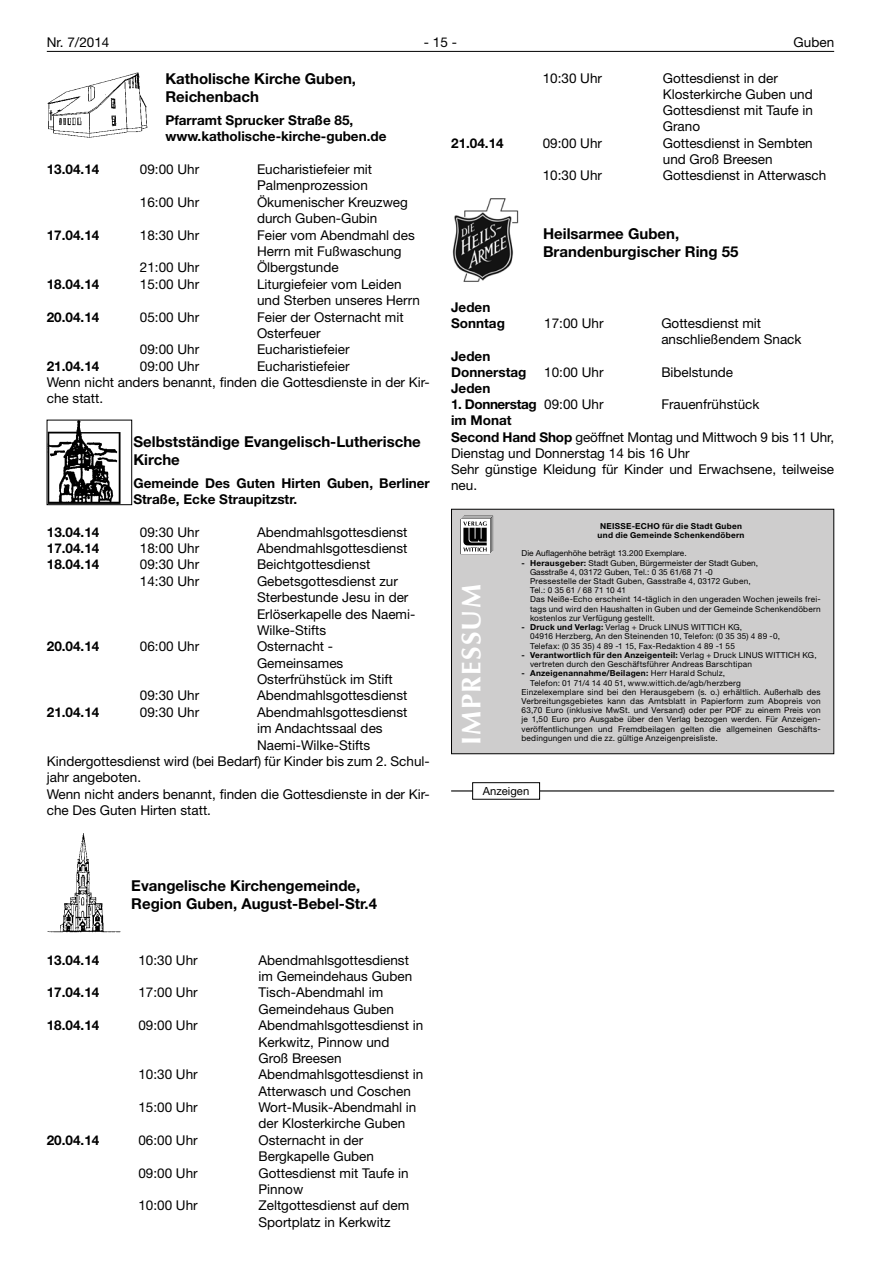
<style>
.page{position:relative;width:881px;height:1263px;background:#fff}
.page>*{position:absolute;margin:0;border:0;box-sizing:border-box;transform-origin:0 0}
.t1{font:700 27px "Optima LT";letter-spacing:.05em;color:#fff}
.t2{font:700 15px/18.1px "Helvetica Neue LT";color:#000}
.t3{font:13.5px/16.4px "Helvetica Neue LT";color:#000}
.t4{font:700 13.5px/16.4px "Helvetica Neue LT";color:#000}
.t5{font:700 13.5px "Helvetica Neue LT";letter-spacing:-.03em;color:#000}
.t6{font:11.25px "Helvetica Neue LT";color:#000}
.t7{font:8.25px/9.3px "Helvetica Neue LT";letter-spacing:.02em;color:#000}
.t8{font:700 8.25px/9.3px "Helvetica Neue LT";letter-spacing:.03em;color:#000;text-align:center}
.t9{font:8.25px "Helvetica Neue LT";color:#000}
.s1{font-weight:400}
.s2{font-weight:700}
</style>
<div class="page">
<hr style="left:47px;top:51px;width:786px;height:1px;background:#000">
<img style="left:49px;top:422px;width:72px;height:81px">
<div style="left:47px;top:420px;width:85px;height:85px;border:1px solid #000"></div>
<img style="left:47px;top:833px;width:74px;height:100px">
<img style="left:452px;top:198px;width:67px;height:84px">
<img style="left:47px;top:72px;width:100px;height:66px">
<hr style="left:451px;top:790px;width:382px;height:1px;background:#000">
<div style="left:472px;top:783px;width:67px;height:16px;background:#fff"></div>
<div style="left:472px;top:782px;width:67px;height:17px;border:1px solid #000"></div>
<div style="left:451px;top:509px;width:382px;height:245px;background:#cecdcd;border:1px solid #000"></div>
<svg style="left:460px;top:516px;width:33px;height:38px"></svg>
<p class="t3" style="left:47px;top:34px;width:64px">Nr. 7/2014</p>
<p class="t3" style="left:424px;top:34px;width:35px">- 15 -</p>
<p class="t3" style="left:793px;top:34px;width:42px">Guben</p>
<p class="t2" style="left:165px;top:69px;width:192px">Katholische Kirche Guben,<br>Reichenbach</p>
<p class="t4" style="left:165px;top:112px;width:222px">Pfarramt Sprucker Straße 85, www.katholische-kirche-guben.de</p>
<p class="t4" style="left:47px;top:161px;width:54px">13.04.14</p>
<p class="t3" style="left:140px;top:161px;width:61px">09:00 Uhr</p>
<p class="t3" style="left:257px;top:161px;width:117px">Eucharistiefeier mit<br>Palmenprozession</p>
<p class="t3" style="left:140px;top:194px;width:61px">16:00 Uhr</p>
<p class="t3" style="left:257px;top:194px;width:152px">Ökumenischer Kreuzweg durch Guben-Gubin</p>
<p class="t4" style="left:47px;top:226px;width:54px">17.04.14</p>
<p class="t3" style="left:140px;top:226px;width:61px">18:30 Uhr</p>
<p class="t3" style="left:257px;top:226px;width:159px">Feier vom Abendmahl des<br>Herrn mit Fußwaschung</p>
<p class="t3" style="left:140px;top:259px;width:61px">21:00 Uhr</p>
<p class="t3" style="left:257px;top:259px;width:83px">Ölbergstunde</p>
<p class="t4" style="left:47px;top:275px;width:54px">18.04.14</p>
<p class="t3" style="left:140px;top:276px;width:61px">15:00 Uhr</p>
<p class="t3" style="left:257px;top:276px;width:164px">Liturgiefeier vom Leiden und Sterben unseres Herrn</p>
<p class="t4" style="left:47px;top:308px;width:54px">20.04.14</p>
<p class="t3" style="left:140px;top:308px;width:61px">05:00 Uhr</p>
<p class="t3" style="left:257px;top:308px;width:148px">Feier der Osternacht mit<br>Osterfeuer</p>
<p class="t3" style="left:140px;top:341px;width:61px">09:00 Uhr</p>
<p class="t3" style="left:257px;top:341px;width:94px">Eucharistiefeier</p>
<p class="t4" style="left:47px;top:357px;width:54px">21.04.14</p>
<p class="t3" style="left:140px;top:357px;width:61px">09:00 Uhr</p>
<p class="t3" style="left:542px;top:70px;width:61px">10:30 Uhr</p>
<p class="t3" style="left:662px;top:70px;width:152px">Gottesdienst in der<br>Klosterkirche Guben und<br>Gottesdienst mit Taufe in<br>Grano</p>
<p class="t4" style="left:451px;top:134px;width:54px">21.04.14</p>
<p class="t3" style="left:542px;top:134px;width:61px">09:00 Uhr</p>
<p class="t3" style="left:662px;top:135px;width:151px">Gottesdienst in Sembten und Groß Breesen</p>
<p class="t3" style="left:542px;top:167px;width:61px">10:30 Uhr</p>
<p class="t3" style="left:662px;top:167px;width:165px">Gottesdienst in Atterwasch</p>
<p class="t2" style="left:543px;top:224px;width:197px">Heilsarmee Guben,<br>Brandenburgischer Ring 55</p>
<p class="t4" style="left:451px;top:299px;width:55px">Jeden<br>Sonntag</p>
<p class="t3" style="left:544px;top:315px;width:61px">17:00 Uhr</p>
<p class="t3" style="left:661px;top:315px;width:142px">Gottesdienst mit anschließendem Snack</p>
<p class="t4" style="left:451px;top:347px;width:77px">Jeden<br>Donnerstag</p>
<p class="t3" style="left:47px;top:357px;width:384px;text-indent:210px">Eucharistiefeier<br>Wenn nicht anders benannt, finden die Gottesdienste in der Kir&shy;che statt.</p>
<p class="t2" style="left:133px;top:432px;width:289px">Selbstständige Evangelisch-Lutherische<br>Kirche</p>
<p class="t4" style="left:133px;top:474px;width:298px">Gemeinde Des Guten Hirten Guben, Berliner<br>Straße, Ecke Straupitzstr.</p>
<p class="t4" style="left:47px;top:523px;width:54px">13.04.14</p>
<p class="t3" style="left:140px;top:523px;width:61px">09:30 Uhr</p>
<p class="t3" style="left:257px;top:523px;width:152px">Abendmahlsgottesdienst</p>
<p class="t4" style="left:47px;top:540px;width:54px">17.04.14</p>
<p class="t3" style="left:140px;top:540px;width:61px">18:00 Uhr</p>
<p class="t3" style="left:257px;top:540px;width:152px">Abendmahlsgottesdienst</p>
<p class="t4" style="left:47px;top:556px;width:54px">18.04.14</p>
<p class="t3" style="left:140px;top:556px;width:61px">09:30 Uhr</p>
<p class="t3" style="left:257px;top:556px;width:115px">Beichtgottesdienst</p>
<p class="t3" style="left:140px;top:573px;width:61px">14:30 Uhr</p>
<p class="t3" style="left:257px;top:573px;width:160px">Gebetsgottesdienst zur<br>Sterbestunde Jesu in der<br>Erlöserkapelle des Naemi-<br>Wilke-Stifts</p>
<p class="t4" style="left:47px;top:638px;width:54px">20.04.14</p>
<p class="t3" style="left:140px;top:638px;width:61px">06:00 Uhr</p>
<p class="t3" style="left:257px;top:638px;width:137px">Osternacht -<br>Gemeinsames<br>Osterfrühstück im Stift</p>
<p class="t3" style="left:140px;top:687px;width:61px">09:30 Uhr</p>
<p class="t3" style="left:257px;top:687px;width:152px">Abendmahlsgottesdienst</p>
<p class="t4" style="left:47px;top:703px;width:54px">21.04.14</p>
<p class="t3" style="left:140px;top:704px;width:61px">09:30 Uhr</p>
<p class="t3" style="left:257px;top:704px;width:152px">Abendmahlsgottesdienst</p>
<p class="t3" style="left:257px;top:720px;width:127px">im Andachtssaal des</p>
<p class="t3" style="left:257px;top:736px;width:115px">Naemi-Wilke-Stifts</p>
<p class="t3" style="left:47px;top:753px;width:384px">Kindergottesdienst wird (bei Bedarf) für Kinder bis zum 2. Schul-</p>
<p class="t3" style="left:47px;top:769px;width:96px">jahr angeboten.</p>
<p class="t3" style="left:47px;top:785px;width:384px">Wenn nicht anders benannt, finden die Gottesdienste in der Kir-</p>
<p class="t3" style="left:47px;top:802px;width:166px">che Des Guten Hirten statt.</p>
<p class="t3" style="left:544px;top:364px;width:61px">10:00 Uhr</p>
<p class="t3" style="left:661px;top:364px;width:73px">Bibelstunde</p>
<p class="t4" style="left:451px;top:380px;width:41px">Jeden</p>
<p class="t5" style="left:451px;top:396px;width:154px">1. Donnerstag <span class="s1">09:00 Uhr</span></p>
<p class="t3" style="left:661px;top:396px;width:100px">Frauenfrühstück</p>
<p class="t3" style="left:451px;top:412px;width:384px"><span class="s2">im Monat<br>Second Hand Shop</span> geöffnet Montag und Mittwoch 9 bis 11 Uhr, Dienstag und Donnerstag 14 bis 16 Uhr<br>Sehr günstige Kleidung für Kinder und Erwachsene, teilweise neu.</p>
<p class="t8" style="left:597px;top:521px;width:148px">NEISSE-ECHO für die Stadt Guben und die Gemeinde Schenkendöbern</p>
<p class="t9" style="left:521px;top:548px;width:167px">Die Auflagenhöhe beträgt 13.200 Exemplare.</p>
<p class="t7" style="left:530px;top:558px;width:292px;text-indent:-9px"><span class="s2">- Herausgeber:</span> Stadt Guben, Bürgermeister der Stadt Guben,<br>Gasstraße 4, 03172 Guben, Tel.: 0 35 61/68 71 -0<br>Pressestelle der Stadt Guben, Gasstraße 4, 03172 Guben,<br>Tel.: 0 35 61 / 68 71 10 41<br>Das Neiße-Echo erscheint 14-täglich in den ungeraden Wochen jeweils frei&shy;tags und wird den Haushalten in Guben und der Gemeinde Schenkendöbern kostenlos zur Verfügung gestellt.</p>
<p class="t7" style="left:530px;top:622px;width:251px;text-indent:-9px"><span class="s2">- Druck und Verlag:</span> Verlag + Druck LINUS WITTICH KG,<br>04916 Herzberg, An den Steinenden 10, Telefon: (0 35 35) 4 89 -0,<br>Telefax: (0 35 35) 4 89 -1 15, Fax-Redaktion 4 89 -1 55</p>
<p class="t7" style="left:530px;top:650px;width:288px;text-indent:-9px"><span class="s2">- Verantwortlich für den Anzeigenteil:</span> Verlag + Druck LINUS WITTICH KG, vertreten durch den Geschäftsführer Andreas Barschtipan</p>
<p class="t8" style="left:521px;top:668px;width:205px">- Anzeigenannahme/Beilagen: <span class="s1">Herr Harald Schulz,</span></p>
<p class="t7" style="left:530px;top:678px;width:212px">Telefon: 01 71/4 14 40 51, www.wittich.de/agb/herzberg</p>
<p class="t7" style="left:521px;top:687px;width:300px">Einzelexemplare sind bei den Herausgebern (s. o.) erhältlich. Außerhalb des</p>
<p class="t7" style="left:521px;top:696px;width:300px">Verbreitungsgebietes kann das Amtsblatt in Papierform zum Abopreis von</p>
<p class="t7" style="left:521px;top:705px;width:300px">63,70 Euro (inklusive MwSt. und Versand) oder per PDF zu einem Preis von</p>
<p class="t7" style="left:521px;top:715px;width:300px">je 1,50 Euro pro Ausgabe über den Verlag bezogen werden. Für Anzeigen-</p>
<p class="t7" style="left:521px;top:724px;width:300px">veröffentlichungen und Fremdbeilagen gelten die allgemeinen Geschäfts-</p>
<h1 class="t1" style="left:455px;top:745px;width:162px;rotate:-90deg">IMPRESSUM</h1>
<p class="t7" style="left:521px;top:733px;width:198px">bedingungen und die zz. gültige Anzeigenpreisliste.</p>
<p class="t6" style="left:483px;top:784px;width:48px">Anzeigen</p>
<p class="t2" style="left:131px;top:876px;width:247px">Evangelische Kirchengemeinde,<br>Region Guben, August-Bebel-Str.4</p>
<p class="t4" style="left:47px;top:951px;width:54px">13.04.14</p>
<p class="t3" style="left:138px;top:951px;width:61px">10:30 Uhr</p>
<p class="t3" style="left:258px;top:951px;width:155px">Abendmahlsgottesdienst im Gemeindehaus Guben</p>
<p class="t4" style="left:47px;top:984px;width:54px">17.04.14</p>
<p class="t3" style="left:138px;top:984px;width:61px">17:00 Uhr</p>
<p class="t3" style="left:258px;top:984px;width:137px">Tisch-Abendmahl im<br>Gemeindehaus Guben</p>
<p class="t4" style="left:47px;top:1017px;width:54px">18.04.14</p>
<p class="t3" style="left:138px;top:1017px;width:61px">09:00 Uhr</p>
<p class="t3" style="left:258px;top:1017px;width:166px">Abendmahlsgottesdienst in<br>Kerkwitz, Pinnow und<br>Groß Breesen</p>
<p class="t3" style="left:138px;top:1066px;width:61px">10:30 Uhr</p>
<p class="t3" style="left:258px;top:1066px;width:166px">Abendmahlsgottesdienst in<br>Atterwasch und Coschen</p>
<p class="t3" style="left:138px;top:1099px;width:61px">15:00 Uhr</p>
<p class="t3" style="left:258px;top:1099px;width:159px">Wort-Musik-Abendmahl in der Klosterkirche Guben</p>
<p class="t4" style="left:47px;top:1131px;width:54px">20.04.14</p>
<p class="t3" style="left:138px;top:1132px;width:61px">06:00 Uhr</p>
<p class="t3" style="left:258px;top:1132px;width:117px">Osternacht in der<br>Bergkapelle Guben</p>
<p class="t3" style="left:138px;top:1164px;width:61px">09:00 Uhr</p>
<p class="t3" style="left:258px;top:1164px;width:152px">Gottesdienst mit Taufe in<br>Pinnow</p>
<p class="t3" style="left:138px;top:1197px;width:61px">10:00 Uhr</p>
<p class="t3" style="left:258px;top:1197px;width:152px">Zeltgottesdienst auf dem<br>Sportplatz in Kerkwitz</p>
</div>
